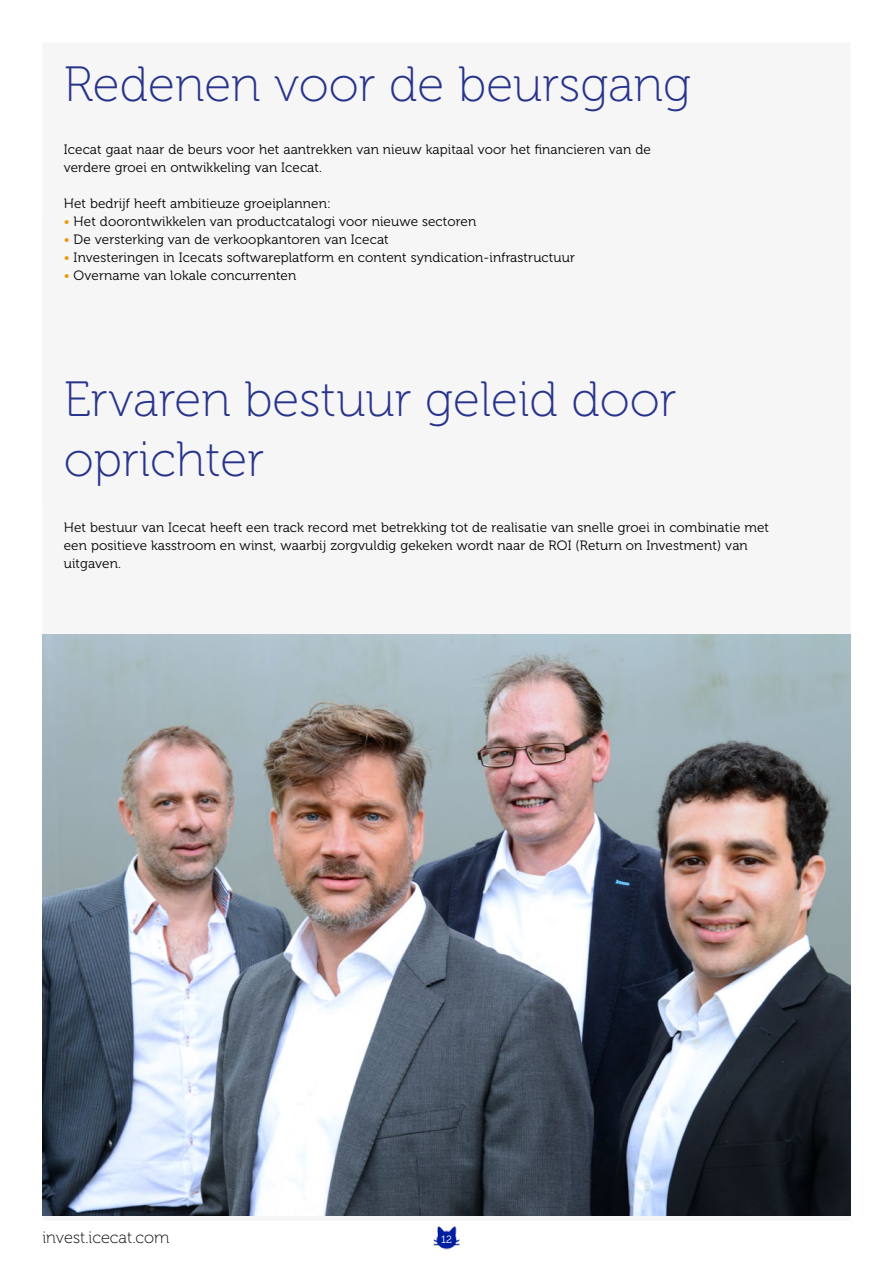
<style>
.page{position:relative;width:893px;height:1263px;background:#fff}
.page>*{position:absolute;margin:0;border:0;box-sizing:border-box;transform-origin:0 0}
.t1{font:49.5px/59.4px "Museo 100";color:#28348b}
.t2{font:16.5px "Museo 100";color:#000}
.t3{font:13.5px/18px "Museo 300";letter-spacing:.01em;color:#000}
.t4{font:10.5px "Museo 300";color:#fff}
.s1{color:#f39200}
</style>
<div class="page">
<img style="left:433px;top:1226px;width:27px;height:24px">
<img style="left:43px;top:634px;width:807px;height:582px">
<div style="left:43px;top:217px;width:680px;height:285px;background:#f6f6f6"></div>
<h1 class="t1" style="left:64px;top:55px;width:629px">Redenen voor de beursgang</h1>
<p class="t3" style="left:64px;top:140px;width:589px">Icecat gaat naar de beurs voor het aantrekken van nieuw kapitaal voor het financieren van de verdere groei en ontwikkeling van Icecat.</p>
<p class="t3" style="left:64px;top:194px;width:269px">Het bedrijf heeft ambitieuze groeiplannen:</p>
<p class="t3" style="left:64px;top:212px;width:414px"><span class="s1">•</span> Het doorontwikkelen van productcatalogi voor nieuwe sectoren</p>
<p class="t3" style="left:64px;top:230px;width:326px"><span class="s1">•</span> De versterking van de verkoopkantoren van Icecat</p>
<p class="t3" style="left:64px;top:248px;width:513px"><span class="s1">•</span> Investeringen in Icecats softwareplatform en content syndication-infrastructuur</p>
<p class="t3" style="left:64px;top:266px;width:234px"><span class="s1">•</span> Overname van lokale concurrenten</p>
<h1 class="t1" style="left:64px;top:371px;width:614px">Ervaren bestuur geleid door oprichter</h1>
<p class="t3" style="left:64px;top:518px;width:707px">Het bestuur van Icecat heeft een track record met betrekking tot de realisatie van snelle groei in combinatie met een positieve kasstroom en winst, waarbij zorgvuldig gekeken wordt naar de ROI (Return on Investment) van uitgaven.</p>
<p class="t2" style="left:43px;top:1228px;width:128px">invest.icecat.com</p>
<p class="t4" style="left:441px;top:1234px;width:12px">12</p>
</div>
